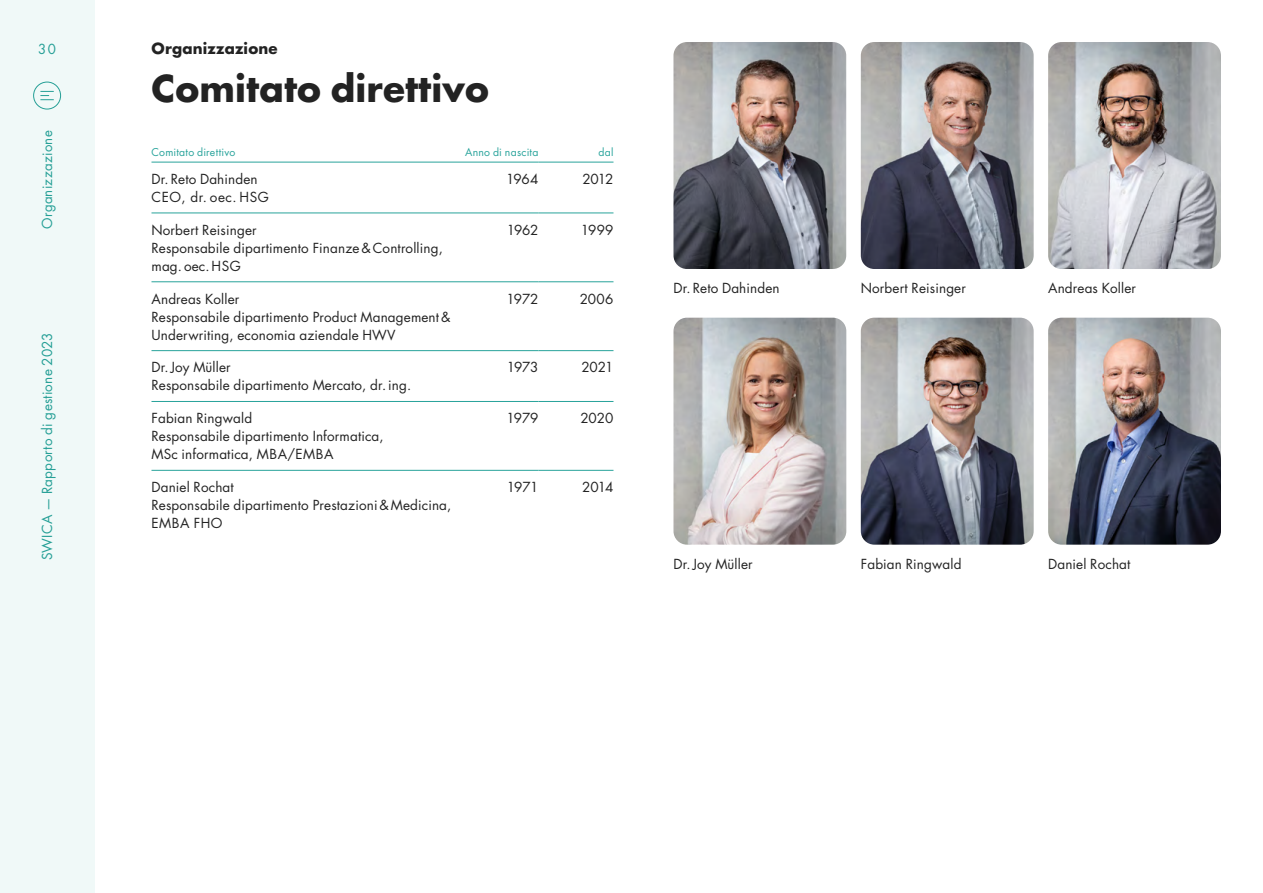
<style>
.page{position:relative;width:1263px;height:893px;background:#fff}
.page>*{position:absolute;margin:0;border:0;box-sizing:border-box;transform-origin:0 0}
.t1{font:700 36px "Futura Std";letter-spacing:.005em;color:#232323}
.t2{font:700 15px "Futura Std";letter-spacing:.01em;color:#232323}
.t3{font:13.5px/18px "Futura Std";letter-spacing:.01em;color:#232323}
.t4{font:13.5px "Futura Std";letter-spacing:.015em;color:#28a39b}
.t5{font:10.5px "Futura Std";letter-spacing:.02em;color:#28a39b}
</style>
<div class="page">
<div style="left:0;top:0;width:94px;height:892px;background:#f0f9f8"></div>
<hr style="left:152px;top:213px;width:313px;height:1px;background:#28a39b">
<hr style="left:465px;top:213px;width:73px;height:1px;background:#28a39b">
<hr style="left:538px;top:213px;width:76px;height:1px;background:#28a39b">
<hr style="left:152px;top:281px;width:313px;height:1px;background:#28a39b">
<hr style="left:465px;top:281px;width:73px;height:1px;background:#28a39b">
<hr style="left:538px;top:281px;width:76px;height:1px;background:#28a39b">
<hr style="left:152px;top:401px;width:313px;height:1px;background:#28a39b">
<hr style="left:465px;top:401px;width:73px;height:1px;background:#28a39b">
<hr style="left:538px;top:401px;width:76px;height:1px;background:#28a39b">
<hr style="left:152px;top:162px;width:313px;height:1px;background:#28a39b">
<hr style="left:465px;top:162px;width:73px;height:1px;background:#28a39b">
<hr style="left:538px;top:162px;width:76px;height:1px;background:#28a39b">
<hr style="left:152px;top:470px;width:313px;height:1px;background:#28a39b">
<hr style="left:465px;top:470px;width:73px;height:1px;background:#28a39b">
<hr style="left:538px;top:470px;width:76px;height:1px;background:#28a39b">
<hr style="left:152px;top:350px;width:313px;height:1px;background:#28a39b">
<hr style="left:465px;top:350px;width:73px;height:1px;background:#28a39b">
<hr style="left:538px;top:350px;width:76px;height:1px;background:#28a39b">
<img style="left:674px;top:42px;width:172px;height:227px">
<img style="left:861px;top:42px;width:173px;height:227px">
<img style="left:1048px;top:42px;width:173px;height:227px">
<img style="left:861px;top:318px;width:173px;height:226px">
<img style="left:674px;top:318px;width:172px;height:226px">
<img style="left:1048px;top:318px;width:173px;height:226px">
<p class="t4" style="left:38px;top:41px;width:19px">30</p>
<p class="t4" style="left:39px;top:229px;width:100px;rotate:-90deg">Organizzazione</p>
<p class="t4" style="left:39px;top:560px;width:229px;rotate:-90deg">SWICA — Rapporto di gestione 2023</p>
<p class="t2" style="left:151px;top:39px;width:128px">Organizzazione</p>
<h1 class="t1" style="left:151px;top:64px;width:339px">Comitato direttivo</h1>
<p class="t5" style="left:152px;top:145px;width:85px">Comitato direttivo</p>
<p class="t5" style="left:465px;top:145px;width:75px">Anno di nascita</p>
<p class="t5" style="left:598px;top:145px;width:17px">dal</p>
<p class="t3" style="left:152px;top:170px;width:119px">Dr. Reto Dahinden<br>CEO, dr. oec. HSG</p>
<p class="t3" style="left:506px;top:170px;width:34px">1964</p>
<p class="t3" style="left:582px;top:170px;width:33px">2012</p>
<p class="t3" style="left:151px;top:221px;width:293px">Norbert Reisinger<br>Responsabile dipartimento Finanze&amp; Controlling, mag. oec. HSG</p>
<p class="t3" style="left:507px;top:221px;width:33px">1962</p>
<p class="t3" style="left:581px;top:221px;width:34px">1999</p>
<p class="t3" style="left:151px;top:290px;width:300px">Andreas Koller<br>Responsabile dipartimento Product Management&amp;<br>Underwriting, economia aziendale HWV</p>
<p class="t3" style="left:507px;top:290px;width:33px">1972</p>
<p class="t3" style="left:580px;top:290px;width:35px">2006</p>
<p class="t3" style="left:151px;top:358px;width:261px">Dr.Joy Müller<br>Responsabile dipartimento Mercato, dr.ing.</p>
<p class="t3" style="left:507px;top:358px;width:33px">1973</p>
<p class="t3" style="left:581px;top:358px;width:34px">2021</p>
<p class="t3" style="left:151px;top:409px;width:234px">Fabian Ringwald<br>Responsabile dipartimento Informatica,<br>MSc informatica, MBA/EMBA</p>
<p class="t3" style="left:507px;top:409px;width:33px">1979</p>
<p class="t3" style="left:580px;top:409px;width:35px">2020</p>
<p class="t3" style="left:151px;top:478px;width:301px">Daniel Rochat<br>Responsabile dipartimento Prestazioni&amp;Medicina,<br>EMBA FHO</p>
<p class="t3" style="left:507px;top:478px;width:33px">1971</p>
<p class="t3" style="left:582px;top:478px;width:33px">2014</p>
<p class="t3" style="left:674px;top:279px;width:108px">Dr. Reto Dahinden</p>
<p class="t3" style="left:1048px;top:279px;width:89px">Andreas Koller</p>
<p class="t3" style="left:861px;top:279px;width:107px">Norbert Reisinger</p>
<p class="t3" style="left:674px;top:555px;width:81px">Dr.Joy Müller</p>
<p class="t3" style="left:1048px;top:555px;width:84px">Daniel Rochat</p>
<p class="t3" style="left:861px;top:555px;width:102px">Fabian Ringwald</p>
</div>
